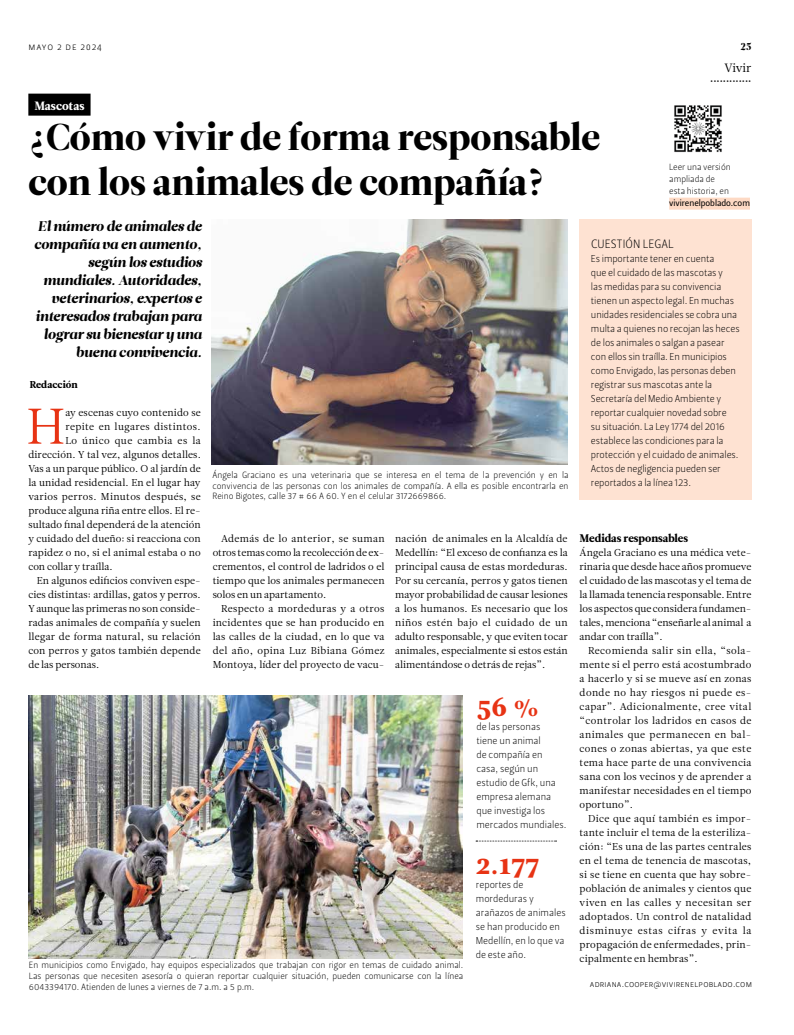
<style>
.page{position:relative;width:794px;height:1035px;background:#fff}
.page>*{position:absolute;margin:0;border:0;box-sizing:border-box;transform-origin:0 0}
.t1{font:50px "Leitura News Roman 1";color:#e73314}
.t2{font:37.3px/44.7px "Leitura Display";color:#000}
.t3{font:28px "Leitura News Roman 4";color:#e73314}
.t4{font:italic 14px/18px "Leitura Display";color:#000;text-align:right}
.t5{font:12px "Leitura Sans Grot 1";letter-spacing:.01em;color:#000}
.t6{font:12px "Leitura News Roman 4";color:#fff}
.t7{font:12px "Leitura News Roman 1";letter-spacing:-.01em;color:#000}
.t8{font:11px "Leitura News Roman 4";color:#000}
.t9{font:10px/14px "Leitura News Roman 1";letter-spacing:.01em;color:#000;text-align:justify}
.t10{font:10px/14px "Leitura Sans Grot 1";letter-spacing:-.01em;color:#000}
.t11{font:10px "Leitura News Roman 1";letter-spacing:.035em;color:#000}
.t12{font:10px "Leitura News Roman 1";letter-spacing:.045em;color:#000}
.t13{font:10px "Leitura Sans Grot 1";letter-spacing:.1em;color:#000}
.t14{font:10px "Leitura News Roman 4";letter-spacing:.01em;color:#000}
.t15{font:10px "Leitura Display";color:#000}
.t16{font:9px/10.8px "Leitura Sans Grot 1";color:#000;text-align:justify}
.t17{font:9px "Leitura Sans Grot 1";letter-spacing:.02em;color:#000}
.t18{font:9px "Leitura Sans Grot 2";letter-spacing:-.005em;color:#000}
.t19{font:8px "Leitura Display";color:#000}
</style>
<div class="page">
<div style="left:579px;top:220px;width:173px;height:280px;background:#fee2d2"></div>
<div style="left:28px;top:94px;width:63px;height:22px;background:#000"></div>
<img style="left:211px;top:219px;width:356px;height:245px">
<img style="left:28px;top:695px;width:434px;height:263px">
<svg style="left:476px;top:841px;width:80px;height:1px"></svg>
<img style="left:674px;top:105px;width:48px;height:48px">
<div style="left:669px;top:198px;width:81px;height:12px;background:#fdd9c4"></div>
<p class="t13" style="left:28px;top:41px;width:75px">mayo 2 de 2024</p>
<p class="t6" style="left:34px;top:98px;width:52px">Mascotas</p>
<h2 class="t2" style="left:28px;top:115px;width:573px">¿Cómo vivir de forma responsable con los animales de compañía?</h2>
<p class="t15" style="left:740px;top:41px;width:13px">25</p>
<p class="t7" style="left:724px;top:60px;width:28px">Vivir</p>
<p class="t19" style="left:710px;top:75px;width:43px">•••••••••••••</p>
<p class="t16" style="left:669px;top:161px;width:63px;line-height:12px;text-align:left">Leer una versión ampliada de esta historia, en</p>
<p class="t18" style="left:669px;top:197px;width:82px">vivirenelpoblado.com</p>
<h3 class="t4" style="left:34px;top:217px;width:169px">El número de animales de compañía va en aumento, según los estudios mundiales. Autoridades, veterinarios, expertos e interesados trabajan para lograr su bienestar y una buena convivencia.</h3>
<p class="t14" style="left:30px;top:378px;width:49px">Redacción</p>
<h1 class="t1" style="left:26px;top:397px;width:40px">H</h1>
<p class="t9" style="left:65px;top:405px;width:137px">ay escenas cuyo contenido se</p>
<p class="t11" style="left:65px;top:420px;width:137px">repite en lugares distintos.</p>
<p class="t12" style="left:65px;top:434px;width:137px">Lo único que cambia es la</p>
<p class="t9" style="left:28px;top:447px;width:174px">dirección. Y tal vez, algunos detalles.</p>
<p class="t9" style="left:28px;top:461px;width:174px">Vas a un parque público. O al jardín de</p>
<p class="t9" style="left:28px;top:475px;width:174px">la unidad residencial. En el lugar hay</p>
<p class="t11" style="left:28px;top:490px;width:174px">varios perros. Minutos después, se</p>
<p class="t9" style="left:28px;top:503px;width:174px">produce alguna riña entre ellos. El re-</p>
<p class="t9" style="left:28px;top:517px;width:174px">sultado final dependerá de la atención</p>
<p class="t9" style="left:28px;top:531px;width:174px">y cuidado del dueño: si reacciona con</p>
<p class="t9" style="left:28px;top:545px;width:174px">rapidez o no, si el animal estaba o no</p>
<p class="t9" style="left:28px;top:559px;width:86px">con collar y traílla.</p>
<p class="t9" style="left:37px;top:573px;width:165px">En algunos edificios conviven espe-</p>
<p class="t9" style="left:28px;top:587px;width:174px">cies distintas: ardillas, gatos y perros.</p>
<p class="t9" style="left:28px;top:601px;width:174px">Y aunque las primeras no son conside-</p>
<p class="t9" style="left:28px;top:615px;width:174px">radas animales de compañía y suelen</p>
<p class="t9" style="left:28px;top:629px;width:174px">llegar de forma natural, su relación</p>
<p class="t9" style="left:28px;top:643px;width:174px">con perros y gatos también depende</p>
<p class="t9" style="left:28px;top:657px;width:72px">de las personas.</p>
<p class="t16" style="left:212px;top:469px;width:357px">Ángela Graciano es una veterinaria que se interesa en el tema de la prevención y en la convivencia de las personas con los animales de compañía. A ella es posible encontrarla en Reino Bigotes, calle 37 # 66 A 60. Y en el celular 3172669866.</p>
<p class="t9" style="left:213px;top:531px;width:173px;text-indent:8px">Además de lo anterior, se suman otros temas como la recolección de ex&shy;crementos, el control de ladridos o el tiempo que los animales permanecen solos en un apartamento.</p>
<p class="t9" style="left:213px;top:601px;width:173px;text-indent:8px">Respecto a mordeduras y a otros incidentes que se han producido en las calles de la ciudad, en lo que va del año, opina Luz Bibiana Gómez Montoya, líder del proyecto de vacu-</p>
<p class="t9" style="left:395px;top:531px;width:174px">nación de animales en la Alcaldía de Medellín: “El exceso de confianza es la principal causa de estas mordeduras.<br>Por su cercanía, perros y gatos tienen mayor probabilidad de causar lesiones a los humanos. Es necesario que los niños estén bajo el cuidado de un adulto responsable, y que eviten tocar animales, especialmente si estos están alimentándose o detrás de rejas”.</p>
<h3 class="t3" style="left:476px;top:690px;width:65px">56 %</h3>
<p class="t10" style="left:476px;top:720px;width:92px">de las personas<br>tiene un animal<br>de compañía en casa, según un estudio de Gfk, una empresa alemana que investiga los mercados mundiales.</p>
<h3 class="t3" style="left:476px;top:847px;width:65px">2.177</h3>
<p class="t10" style="left:476px;top:877px;width:91px">reportes de mordeduras y arañazos de animales se han producido en<br>Medellín, en lo que va de este año.</p>
<p class="t16" style="left:29px;top:960px;width:436px">En municipios como Envigado, hay equipos especializados que trabajan con rigor en temas de cuidado animal.<br>Las personas que necesiten asesoría o quieran reportar cualquier situación, pueden comunicarse con la línea 6043394170. Atienden de lunes a viernes de 7 a.m. a 5 p.m.</p>
<p class="t5" style="left:591px;top:236px;width:84px">CUESTIÓN LEGAL</p>
<p class="t10" style="left:591px;top:251px;width:150px">Es importante tener en cuenta<br>que el cuidado de las mascotas y<br>las medidas para su convivencia tienen un aspecto legal. En muchas unidades residenciales se cobra una multa a quienes no recojan las heces de los animales o salgan a pasear con ellos sin traílla. En municipios como Envigado, las personas deben registrar sus mascotas ante la<br>Secretaría del Medio Ambiente y reportar cualquier novedad sobre<br>su situación. La Ley 1774 del 2016 establece las condiciones para la protección y el cuidado de animales.<br>Actos de negligencia pueden ser reportados a la línea 123.</p>
<p class="t8" style="left:579px;top:531px;width:110px">Medidas responsables</p>
<p class="t9" style="left:579px;top:545px;width:173px">Ángela Graciano es una médica vete&shy;rinaria que desde hace años promueve el cuidado de las mascotas y el tema de la llamada tenencia responsable. Entre los aspectos que considera fundamen&shy;tales, menciona “enseñarle al animal a andar con traílla”.</p>
<p class="t9" style="left:579px;top:643px;width:173px;text-indent:8px">Recomienda salir sin ella, “sola&shy;mente si el perro está acostumbrado a hacerlo y si se mueve así en zonas donde no hay riesgos ni puede es&shy;capar”. Adicionalmente, cree vital “controlar los ladridos en casos de animales que permanecen en bal&shy;cones o zonas abiertas, ya que este tema hace parte de una convivencia sana con los vecinos y de aprender a manifestar necesidades en el tiempo oportuno”.</p>
<p class="t9" style="left:579px;top:811px;width:173px;text-indent:8px">Dice que aquí también es impor&shy;tante incluir el tema de la esteriliza&shy;ción: “Es una de las partes centrales en el tema de tenencia de mascotas, si se tiene en cuenta que hay sobre&shy;población de animales y cientos que viven en las calles y necesitan ser adoptados. Un control de natalidad disminuye estas cifras y evita la propagación de enfermedades, prin&shy;cipalmente en hembras”.</p>
<p class="t17" style="left:590px;top:978px;width:163px">adriana.cooper@vivirenelpoblado.com</p>
</div>
